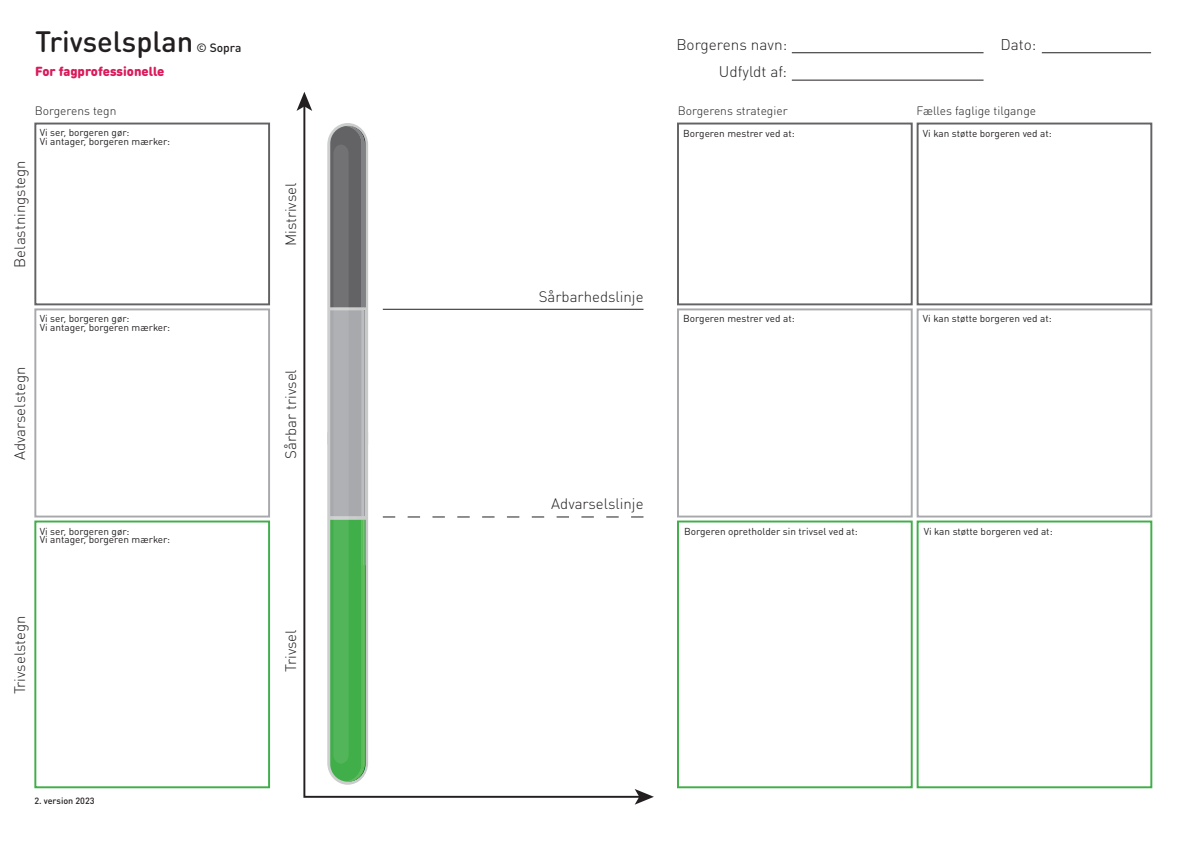
<style>
.page{position:relative;width:1191px;height:842px;background:#fff}
.page>*{position:absolute;margin:0;border:0;box-sizing:border-box;transform-origin:0 0}
.t1{font:500 29.1px "DIN Round Pro";color:#231f20}
.t2{font:300 15.3px/26.7px "DIN Round Pro";color:#231f20;text-align:right}
.t3{font:300 15px "DIN Round Pro";color:#231f20}
.t4{font:900 13px "DIN Round Pro";color:#d91a5b}
.t5{font:300 12px "DIN Round Pro";color:#231f20}
.t6{font:500 12px "DIN Round Pro";color:#231f20}
.t7{font:10px/8.7px "DIN Round Pro";color:#231f20}
.t8{font:500 9px "DIN Round Pro";color:#231f20}
</style>
<div class="page">
<svg style="left:303px;top:110px;width:339px;height:688px"></svg>
<svg style="left:296px;top:92px;width:16px;height:19px"></svg>
<svg style="left:634px;top:789px;width:20px;height:16px"></svg>
<hr style="left:383px;top:309px;width:260px;height:1px;background:#231f20">
<svg style="left:383px;top:516px;width:260px;height:1px"></svg>
<div style="left:34px;top:123px;width:236px;height:182px;border:2px solid #636366"></div>
<div style="left:677px;top:123px;width:235px;height:182px;border:2px solid #636366"></div>
<div style="left:34px;top:520px;width:236px;height:268px;border:2px solid #40ae49"></div>
<div style="left:677px;top:520px;width:235px;height:268px;border:2px solid #40ae49"></div>
<div style="left:34px;top:308px;width:236px;height:209px;border:2px solid #a8a9ad"></div>
<div style="left:677px;top:308px;width:235px;height:209px;border:2px solid #a8a9ad"></div>
<div style="left:916px;top:123px;width:236px;height:182px;border:2px solid #636366"></div>
<div style="left:916px;top:520px;width:236px;height:268px;border:2px solid #40ae49"></div>
<div style="left:916px;top:308px;width:236px;height:209px;border:2px solid #a8a9ad"></div>
<hr style="left:792px;top:52px;width:191px;height:1px;background:#231f20">
<hr style="left:1041px;top:52px;width:110px;height:1px;background:#231f20">
<hr style="left:792px;top:80px;width:191px;height:1px;background:#231f20">
<h1 class="t1" style="left:35px;top:21px;width:160px">Trivselsplan</h1>
<p class="t6" style="left:196px;top:39px;width:46px">© Sopra</p>
<h2 class="t2" style="left:1000px;top:31px;width:37px">Dato:</h2>
<h2 class="t2" style="left:676px;top:31px;width:112px">Borgerens navn:<br>Udfyldt af:</h2>
<h3 class="t4" style="left:35px;top:61px;width:131px">For fagprofessionelle</h3>
<p class="t5" style="left:35px;top:103px;width:83px">Borgerens tegn</p>
<p class="t5" style="left:677px;top:103px;width:111px">Borgerens strategier</p>
<p class="t5" style="left:916px;top:103px;width:121px">Fælles faglige tilgange</p>
<h3 class="t3" style="left:10px;top:268px;width:109px;rotate:-90deg">Belastningstegn</h3>
<p class="t7" style="left:40px;top:128px;width:132px">Vi ser, borgeren gør:<br>Vi antager, borgeren mærker:</p>
<p class="t7" style="left:40px;top:314px;width:132px">Vi ser, borgeren gør:<br>Vi antager, borgeren mærker:</p>
<h3 class="t3" style="left:10px;top:460px;width:95px;rotate:-90deg">Advarselstegn</h3>
<p class="t7" style="left:40px;top:526px;width:132px">Vi ser, borgeren gør:<br>Vi antager, borgeren mærker:</p>
<h3 class="t3" style="left:10px;top:694px;width:80px;rotate:-90deg">Trivselstegn</h3>
<p class="t8" style="left:34px;top:794px;width:62px">2. version 2023</p>
<h3 class="t3" style="left:281px;top:246px;width:65px;rotate:-90deg">Mistrivsel</h3>
<h3 class="t3" style="left:281px;top:459px;width:91px;rotate:-90deg">Sårbar trivsel</h3>
<h3 class="t3" style="left:281px;top:672px;width:44px;rotate:-90deg">Trivsel</h3>
<p class="t7" style="left:683px;top:128px;width:113px">Borgeren mestrer ved at:</p>
<h3 class="t3" style="left:539px;top:287px;width:106px">Sårbarhedslinje</h3>
<p class="t7" style="left:683px;top:314px;width:113px">Borgeren mestrer ved at:</p>
<p class="t7" style="left:923px;top:128px;width:130px">Vi kan støtte borgeren ved at:</p>
<p class="t7" style="left:923px;top:314px;width:130px">Vi kan støtte borgeren ved at:</p>
<h3 class="t3" style="left:551px;top:494px;width:94px">Advarselslinje</h3>
<p class="t7" style="left:684px;top:526px;width:175px">Borgeren opretholder sin trivsel ved at:</p>
<p class="t7" style="left:923px;top:526px;width:130px">Vi kan støtte borgeren ved at:</p>
</div>
